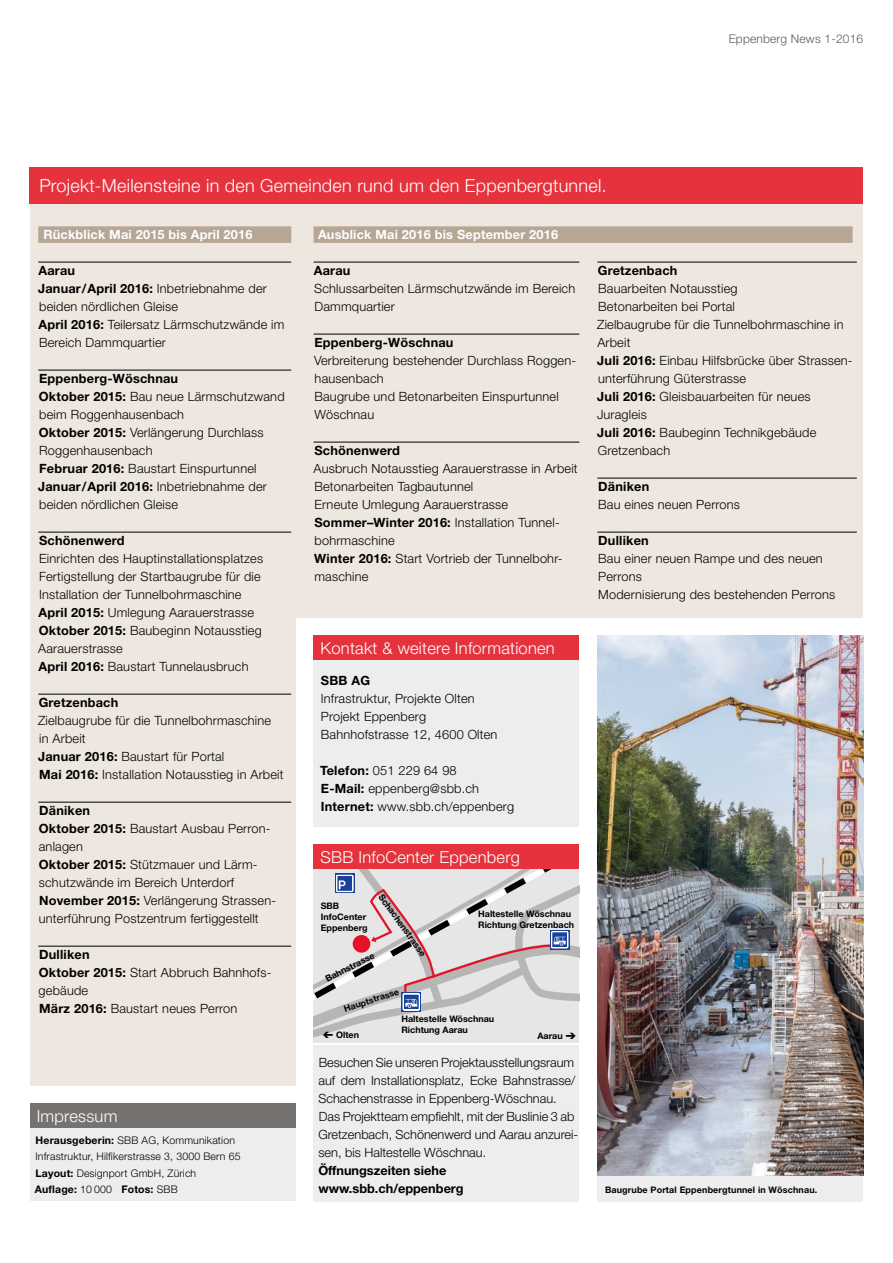
<style>
.page{position:relative;width:893px;height:1263px;background:#fff}
.page>*{position:absolute;margin:0;border:0;box-sizing:border-box;transform-origin:0 0}
.t1{font:300 18px "Helvetica Neue LT";letter-spacing:.015em;color:#fff}
.t2{font:300 16.5px "Helvetica Neue LT";letter-spacing:.015em;color:#fff}
.t3{font:300 12.75px/18px "Helvetica Neue LT";letter-spacing:.015em;color:#000}
.t4{font:700 12.75px "Helvetica Neue LT";letter-spacing:.015em;color:#000}
.t5{font:700 12.75px "Helvetica Neue LT";letter-spacing:.015em;color:#fff}
.t6{font:300 12px "Helvetica Neue LT";letter-spacing:.015em;color:#605d5a}
.t7{font:300 10.5px/16.5px "Helvetica Neue LT";letter-spacing:.015em;color:#000}
.t8{font:700 10.5px "Helvetica Neue LT";letter-spacing:.015em;color:#000}
.t9{font:700 9px/10.8px "Helvetica Neue LT Std";color:#000}
.t10{font:700 9px "Helvetica Neue LT";letter-spacing:.015em;color:#000}
.s1{font-weight:700}
.s2{font-weight:300}
.s3{font-family:"SBB Picto Normal";font-weight:400}
</style>
<div class="page">
<div style="left:30px;top:1112px;width:266px;height:89px;background:#ededed"></div>
<div style="left:30px;top:167px;width:266px;height:918px;background:#eee7e0"></div>
<div style="left:296px;top:167px;width:567px;height:450px;background:#eee7e0"></div>
<div style="left:30px;top:167px;width:833px;height:36px;background:#e5323d"></div>
<div style="left:38px;top:226px;width:253px;height:17px;background:#b7a694"></div>
<hr style="left:38px;top:262px;width:253px;height:1px;background:#000">
<hr style="left:38px;top:370px;width:253px;height:1px;background:#000">
<hr style="left:38px;top:532px;width:253px;height:1px;background:#000">
<hr style="left:38px;top:694px;width:253px;height:1px;background:#000">
<hr style="left:38px;top:802px;width:253px;height:1px;background:#000">
<hr style="left:38px;top:946px;width:253px;height:1px;background:#000">
<div style="left:30px;top:1103px;width:266px;height:25px;background:#75726f"></div>
<hr style="left:314px;top:262px;width:265px;height:1px;background:#000">
<hr style="left:314px;top:334px;width:265px;height:1px;background:#000">
<hr style="left:314px;top:442px;width:265px;height:1px;background:#000">
<hr style="left:597px;top:262px;width:260px;height:1px;background:#000">
<hr style="left:597px;top:478px;width:260px;height:1px;background:#000">
<hr style="left:597px;top:532px;width:260px;height:1px;background:#000">
<div style="left:597px;top:635px;width:266px;height:566px;background:#ededed"></div>
<div style="left:314px;top:660px;width:265px;height:167px;background:#ededed"></div>
<div style="left:314px;top:1045px;width:265px;height:156px;background:#ededed"></div>
<svg style="left:314px;top:869px;width:265px;height:174px;background:#d7d3d4"></svg>
<div style="left:314px;top:635px;width:265px;height:25px;background:#e5323d"></div>
<div style="left:314px;top:844px;width:265px;height:25px;background:#e5323d"></div>
<div style="left:314px;top:226px;width:539px;height:17px;background:#b7a694"></div>
<img style="left:597px;top:635px;width:266px;height:540px">
<h2 class="t1" style="left:39px;top:174px;width:569px">Projekt-Meilensteine in den Gemeinden rund um den Eppenbergtunnel.</h2>
<p class="t6" style="left:729px;top:32px;width:136px">Eppenberg News 1-2016</p>
<h3 class="t5" style="left:43px;top:227px;width:211px">Rückblick Mai 2015 bis April 2016</h3>
<h4 class="t4" style="left:38px;top:263px;width:38px">Aarau</h4>
<p class="t3" style="left:38px;top:279px;width:230px"><span class="s1">Januar / April 2016:</span> Inbetriebnahme der beiden nördlichen Gleise</p>
<p class="t3" style="left:38px;top:315px;width:247px"><span class="s1">April 2016:</span> Teilersatz Lärmschutzwände im</p>
<p class="t3" style="left:39px;top:333px;width:128px">Bereich Dammquartier</p>
<h4 class="t4" style="left:39px;top:371px;width:141px">Eppenberg-Wöschnau</h4>
<p class="t3" style="left:39px;top:387px;width:247px"><span class="s1">Oktober 2015:</span> Bau neue Lärmschutzwand beim Roggenhausenbach</p>
<p class="t3" style="left:39px;top:423px;width:226px"><span class="s1">Oktober 2015:</span> Verlängerung Durchlass</p>
<p class="t3" style="left:39px;top:459px;width:219px"><span class="s1">Februar 2016:</span> Baustart Einspurtunnel</p>
<p class="t3" style="left:39px;top:441px;width:115px">Roggenhausenbach</p>
<p class="t3" style="left:38px;top:477px;width:230px"><span class="s1">Januar / April 2016:</span> Inbetriebnahme der beiden nördlichen Gleise</p>
<h4 class="t4" style="left:39px;top:533px;width:87px">Schönenwerd</h4>
<p class="t3" style="left:39px;top:549px;width:226px">Einrichten des Hauptinstallationsplatzes<br>Fertigstellung der Startbaugrube für die<br>Installation der Tunnelbohrmaschine</p>
<p class="t3" style="left:38px;top:603px;width:217px"><span class="s1">April 2015:</span> Umlegung Aarauerstrasse</p>
<p class="t3" style="left:38px;top:621px;width:225px"><span class="s1">Oktober 2015:</span> Baubeginn Notausstieg<br>Aarauerstrasse</p>
<p class="t3" style="left:38px;top:657px;width:212px"><span class="s1">April 2016:</span> Baustart Tunnelausbruch</p>
<h4 class="t4" style="left:39px;top:695px;width:81px">Gretzenbach</h4>
<p class="t3" style="left:38px;top:711px;width:235px">Zielbaugrube für die Tunnelbohrmaschine in Arbeit</p>
<p class="t3" style="left:38px;top:747px;width:188px"><span class="s1">Januar 2016:</span> Baustart für Portal</p>
<p class="t3" style="left:39px;top:765px;width:246px"><span class="s1">Mai 2016:</span> Installation Notausstieg in Arbeit</p>
<h4 class="t4" style="left:39px;top:803px;width:52px">Däniken</h4>
<p class="t3" style="left:39px;top:819px;width:232px"><span class="s1">Oktober 2015:</span> Baustart Ausbau Perron&shy;anlagen</p>
<p class="t3" style="left:39px;top:855px;width:220px"><span class="s1">Oktober 2015:</span> Stützmauer und Lärm&shy;schutzwände im Bereich Unterdorf</p>
<p class="t3" style="left:39px;top:891px;width:237px"><span class="s1">November 2015:</span> Verlängerung Strassen&shy;unterführung Postzentrum fertiggestellt</p>
<h4 class="t4" style="left:39px;top:947px;width:52px">Dulliken</h4>
<p class="t3" style="left:39px;top:963px;width:233px"><span class="s1">Oktober 2015:</span> Start Abbruch Bahnhofs&shy;gebäude</p>
<p class="t3" style="left:39px;top:999px;width:200px"><span class="s1">März 2016:</span> Baustart neues Perron</p>
<h3 class="t2" style="left:37px;top:1105px;width:82px">Impressum</h3>
<p class="t7" style="left:35px;top:1131px;width:207px"><span class="s1">Herausgeberin:</span> SBB AG, Kommunikation<br>Infrastruktur, Hilfikerstrasse 3, 3000 Bern 65</p>
<p class="t7" style="left:36px;top:1164px;width:162px"><span class="s1">Layout:</span> Designport GmbH, Zürich</p>
<p class="t8" style="left:35px;top:1183px;width:79px">Auflage: <span class="s2">10 000</span></p>
<p class="t8" style="left:121px;top:1183px;width:58px">Fotos: <span class="s2">SBB</span></p>
<h3 class="t5" style="left:318px;top:227px;width:242px">Ausblick Mai 2016 bis September 2016</h3>
<h4 class="t4" style="left:314px;top:263px;width:38px">Aarau</h4>
<p class="t3" style="left:314px;top:279px;width:263px">Schlussarbeiten Lärmschutzwände im Bereich<br>Dammquartier</p>
<h4 class="t4" style="left:314px;top:335px;width:141px">Eppenberg-Wöschnau</h4>
<p class="t3" style="left:314px;top:351px;width:264px">Verbreiterung bestehender Durchlass Roggen&shy;hausenbach</p>
<p class="t3" style="left:314px;top:387px;width:246px">Baugrube und Betonarbeiten Einspurtunnel<br>Wöschnau</p>
<h4 class="t4" style="left:314px;top:443px;width:87px">Schönenwerd</h4>
<p class="t3" style="left:314px;top:459px;width:266px">Ausbruch Notausstieg Aarauerstrasse in Arbeit<br>Betonarbeiten Tagbautunnel</p>
<p class="t3" style="left:314px;top:495px;width:195px">Erneute Umlegung Aarauerstrasse</p>
<p class="t3" style="left:314px;top:513px;width:247px"><span class="s1">Sommer–Winter 2016:</span> Installation Tunnel&shy;bohrmaschine</p>
<p class="t3" style="left:314px;top:549px;width:250px"><span class="s1">Winter 2016:</span> Start Vortrieb der Tunnelbohr&shy;maschine</p>
<h2 class="t2" style="left:321px;top:638px;width:236px">Kontakt &amp; weitere Informationen</h2>
<p class="t4" style="left:321px;top:672px;width:51px">SBB AG</p>
<p class="t3" style="left:321px;top:689px;width:178px">Infrastruktur, Projekte Olten<br>Projekt Eppenberg<br>Bahnhofstrasse 12, 4600 Olten</p>
<p class="t3" style="left:320px;top:761px;width:138px"><span class="s1">Telefon:</span> 051 229 64 98</p>
<p class="t3" style="left:321px;top:779px;width:160px"><span class="s1">E-Mail:</span> eppenberg@sbb.ch</p>
<p class="t3" style="left:321px;top:797px;width:195px"><span class="s1">Internet:</span> www.sbb.ch/eppenberg</p>
<h2 class="t2" style="left:320px;top:847px;width:201px">SBB InfoCenter Eppenberg</h2>
<p class="t9" style="left:385px;top:892px;width:76px;rotate:54deg">Schachenstrasse</p>
<p class="t9" style="left:321px;top:900px;width:48px">SBB<br>InfoCenter<br>Eppenberg</p>
<p class="t9" style="left:324px;top:974px;width:55px;rotate:-27deg">Bahnstrasse</p>
<p class="t9" style="left:343px;top:1003px;width:59px;rotate:-18deg">Hauptstrasse</p>
<p class="t9" style="left:478px;top:908px;width:98px">Haltestelle Wöschnau<br>Richtung Gretzenbach</p>
<p class="t9" style="left:322px;top:1029px;width:38px"><span class="s3">Ä</span> Olten</p>
<p class="t9" style="left:401px;top:1013px;width:94px">Haltestelle Wöschnau<br>Richtung Aarau</p>
<p class="t9" style="left:537px;top:1030px;width:41px">Aarau <span class="s3">ì</span></p>
<p class="t3" style="left:318px;top:1053px;width:261px">Besuchen Sie unseren Projektausstellungsraum auf dem Installationsplatz, Ecke Bahnstrasse/ Schachenstrasse in Eppenberg-Wöschnau.<br>Das Projektteam empfiehlt, mit der Buslinie 3 ab Gretzenbach, Schönenwerd und Aarau anzurei&shy;sen, bis Haltestelle Wöschnau.</p>
<p class="t4" style="left:318px;top:1163px;width:129px">Öffnungszeiten siehe</p>
<p class="t4" style="left:318px;top:1181px;width:147px">www.sbb.ch/eppenberg</p>
<h4 class="t4" style="left:598px;top:263px;width:81px">Gretzenbach</h4>
<p class="t3" style="left:598px;top:279px;width:141px">Bauarbeiten Notausstieg</p>
<p class="t3" style="left:598px;top:297px;width:138px">Betonarbeiten bei Portal</p>
<p class="t3" style="left:597px;top:315px;width:248px">Zielbaugrube für die Tunnelbohrmaschine in<br>Arbeit</p>
<p class="t3" style="left:597px;top:351px;width:257px"><span class="s1">Juli 2016:</span> Einbau Hilfsbrücke über Strassen&shy;unterführung Güterstrasse</p>
<p class="t3" style="left:597px;top:387px;width:215px"><span class="s1">Juli 2016:</span> Gleisbauarbeiten für neues<br>Juragleis</p>
<p class="t3" style="left:597px;top:423px;width:221px"><span class="s1">Juli 2016:</span> Baubeginn Technikgebäude<br>Gretzenbach</p>
<h4 class="t4" style="left:598px;top:479px;width:52px">Däniken</h4>
<p class="t3" style="left:598px;top:495px;width:143px">Bau eines neuen Perrons</p>
<h4 class="t4" style="left:598px;top:533px;width:52px">Dulliken</h4>
<p class="t3" style="left:598px;top:549px;width:226px">Bau einer neuen Rampe und des neuen<br>Perrons</p>
<p class="t3" style="left:598px;top:585px;width:238px">Modernisierung des bestehenden Perrons</p>
<p class="t10" style="left:605px;top:1184px;width:214px">Baugrube Portal Eppenbergtunnel in Wöschnau.</p>
</div>
